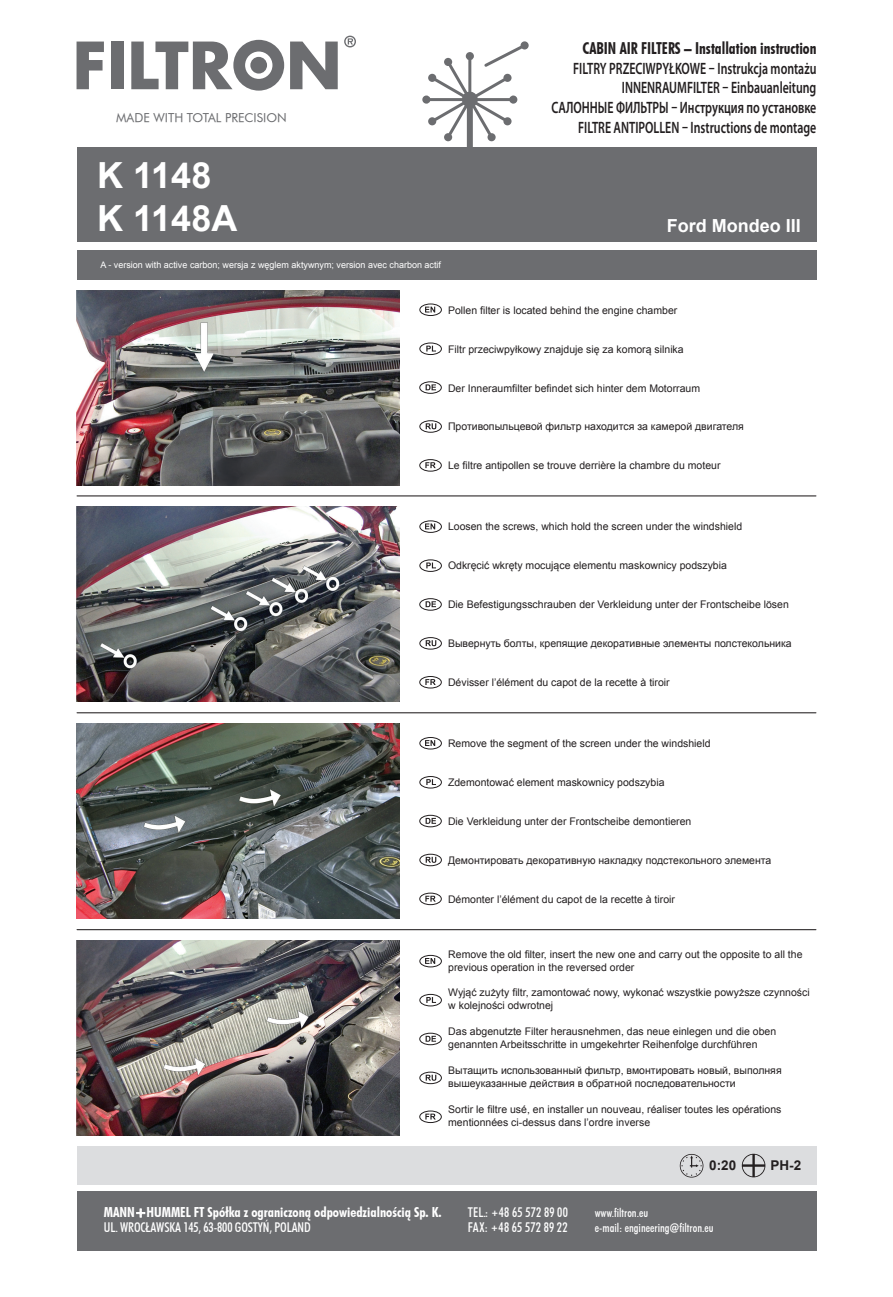
<style>
.page{position:relative;width:893px;height:1297px;background:#fff}
.page>*{position:absolute;margin:0;border:0;box-sizing:border-box;transform-origin:0 0}
.t1{font:700 36px/43.2px "Arial";color:#fff}
.t2{font:700 18px "Arial";color:#fff}
.t3{font:600 16.5px/19.8px "Myriad Pro";color:#231f20;text-align:right;scale:.72 1}
.t4{font:16.5px "Futura Bd Cn AT";color:#231f20;scale:.92 1}
.t5{font:13.8px "Futura Bd Cn AT";color:#fff}
.t6{font:13.5px "Futura Md Cn AT";letter-spacing:-.01em;color:#fff}
.t7{font:13.5px/15px "Futura Md Cn AT";letter-spacing:.02em;color:#fff}
.t8{font:700 13.5px "Arial";color:#231f20}
.t9{font:12.45px "Futura Bk AT";color:#6c6d70}
.t10{font:12px/15px "Futura Md Cn AT";color:#fff}
.t11{font:10.5px/13px "Arial";color:#231f20}
.t12{font:9px "Arial";color:#fff}
.s1{font-family:"Futura Black AT";font-size:9px}
.s2{font-family:"Futura X Blk Cn AT";font-size:10.5px}
</style>
<div class="page">
<svg style="left:77px;top:42px;width:27px;height:47px"></svg>
<div style="left:111px;top:42px;width:12px;height:47px;background:#6c6d70"></div>
<svg style="left:131px;top:40px;width:153px;height:51px"></svg>
<svg style="left:290px;top:42px;width:48px;height:47px"></svg>
<svg style="left:344px;top:36px;width:12px;height:11px"></svg>
<div style="left:77px;top:147px;width:739px;height:95px;background:#6c6d70"></div>
<div style="left:77px;top:250px;width:739px;height:29px;background:#6c6d70"></div>
<svg style="left:422px;top:41px;width:107px;height:106px"></svg>
<div style="left:77px;top:1146px;width:739px;height:38px;background:#dcdddf"></div>
<div style="left:77px;top:1191px;width:739px;height:59px;background:#6c6d70"></div>
<svg style="left:136px;top:1208px;width:10px;height:10px"></svg>
<hr style="left:77px;top:495px;width:739px;height:1px;background:#231f20">
<hr style="left:77px;top:712px;width:739px;height:1px;background:#231f20">
<hr style="left:77px;top:929px;width:739px;height:1px;background:#231f20">
<svg style="left:680px;top:1154px;width:23px;height:23px"></svg>
<svg style="left:742px;top:1154px;width:23px;height:23px"></svg>
<svg style="left:425px;top:307px;width:10px;height:5px"></svg>
<div style="left:419px;top:304px;width:23px;height:12px;border:1px solid #231f20;border-radius:50%"></div>
<svg style="left:426px;top:346px;width:10px;height:5px"></svg>
<div style="left:419px;top:343px;width:23px;height:12px;border:1px solid #231f20;border-radius:50%"></div>
<svg style="left:426px;top:384px;width:10px;height:6px"></svg>
<div style="left:419px;top:381px;width:23px;height:13px;border:1px solid #231f20;border-radius:50%"></div>
<svg style="left:426px;top:423px;width:10px;height:6px"></svg>
<div style="left:419px;top:420px;width:23px;height:13px;border:1px solid #231f20;border-radius:50%"></div>
<svg style="left:425px;top:462px;width:11px;height:6px"></svg>
<div style="left:419px;top:459px;width:23px;height:13px;border:1px solid #231f20;border-radius:50%"></div>
<svg style="left:425px;top:523px;width:10px;height:6px"></svg>
<div style="left:419px;top:520px;width:23px;height:13px;border:1px solid #231f20;border-radius:50%"></div>
<svg style="left:426px;top:562px;width:10px;height:6px"></svg>
<div style="left:419px;top:559px;width:23px;height:13px;border:1px solid #231f20;border-radius:50%"></div>
<svg style="left:426px;top:601px;width:10px;height:6px"></svg>
<div style="left:419px;top:598px;width:23px;height:13px;border:1px solid #231f20;border-radius:50%"></div>
<svg style="left:426px;top:640px;width:10px;height:6px"></svg>
<div style="left:419px;top:637px;width:23px;height:13px;border:1px solid #231f20;border-radius:50%"></div>
<svg style="left:425px;top:679px;width:11px;height:6px"></svg>
<div style="left:419px;top:676px;width:23px;height:12px;border:1px solid #231f20;border-radius:50%"></div>
<svg style="left:425px;top:740px;width:10px;height:6px"></svg>
<div style="left:419px;top:737px;width:23px;height:12px;border:1px solid #231f20;border-radius:50%"></div>
<svg style="left:426px;top:779px;width:10px;height:6px"></svg>
<div style="left:419px;top:776px;width:23px;height:12px;border:1px solid #231f20;border-radius:50%"></div>
<svg style="left:426px;top:818px;width:10px;height:6px"></svg>
<div style="left:419px;top:815px;width:23px;height:12px;border:1px solid #231f20;border-radius:50%"></div>
<svg style="left:426px;top:857px;width:10px;height:6px"></svg>
<div style="left:419px;top:854px;width:23px;height:12px;border:1px solid #231f20;border-radius:50%"></div>
<svg style="left:425px;top:896px;width:11px;height:6px"></svg>
<div style="left:419px;top:893px;width:23px;height:12px;border:1px solid #231f20;border-radius:50%"></div>
<svg style="left:425px;top:958px;width:10px;height:6px"></svg>
<div style="left:419px;top:955px;width:23px;height:12px;border:1px solid #231f20;border-radius:50%"></div>
<svg style="left:426px;top:997px;width:10px;height:6px"></svg>
<div style="left:419px;top:994px;width:23px;height:12px;border:1px solid #231f20;border-radius:50%"></div>
<svg style="left:426px;top:1036px;width:10px;height:6px"></svg>
<div style="left:419px;top:1033px;width:23px;height:12px;border:1px solid #231f20;border-radius:50%"></div>
<svg style="left:426px;top:1075px;width:10px;height:6px"></svg>
<div style="left:419px;top:1072px;width:23px;height:12px;border:1px solid #231f20;border-radius:50%"></div>
<svg style="left:425px;top:1114px;width:11px;height:5px"></svg>
<div style="left:419px;top:1110px;width:23px;height:13px;border:1px solid #231f20;border-radius:50%"></div>
<img style="left:77px;top:290px;width:323px;height:195px">
<img style="left:77px;top:506px;width:323px;height:196px">
<img style="left:77px;top:723px;width:323px;height:196px">
<img style="left:77px;top:940px;width:323px;height:195px">
<p class="t9" style="left:116px;top:110px;width:172px">MADE WITH TOTAL PRECISION</p>
<h1 class="t1" style="left:97px;top:155px;width:142px">K 1148<br>K 1148A</h1>
<p class="t12" style="left:100px;top:259px;width:342px">A - version with active carbon; wersja z węglem aktywnym; version avec charbon actif</p>
<h3 class="t4" style="left:582px;top:38px;width:256px">CABIN AIR FILTERS – Installation instruction</h3>
<h3 class="t3" style="left:551px;top:58px;width:370px">FILTRY PRZECIWPYŁKOWE – Instrukcja montażu INNENRAUMFILTER – Einbauanleitung<br>САЛОННЫЕ ФИЛЬТРЫ – Инструкция по установке FILTRE ANTIPOLLEN – Instructions de montage</h3>
<h2 class="t2" style="left:667px;top:213px;width:136px">Ford Mondeo III</h2>
<p class="t11" style="left:448px;top:304px;width:231px">Pollen filter is located behind the engine chamber</p>
<p class="t11" style="left:448px;top:342px;width:237px">Filtr przeciwpyłkowy znajduje się za komorą silnika</p>
<p class="t11" style="left:448px;top:381px;width:254px">Der Inneraumfilter befindet sich hinter dem Motorraum</p>
<p class="t11" style="left:448px;top:420px;width:297px">Противопыльцевой фильтр находится за камерой двигателя</p>
<p class="t11" style="left:448px;top:459px;width:274px">Le filtre antipollen se trouve derrière la chambre du moteur</p>
<p class="t11" style="left:448px;top:520px;width:296px">Loosen the screws, which hold the screen under the windshield</p>
<p class="t11" style="left:448px;top:559px;width:280px">Odkręcić wkręty mocujące elementu maskownicy podszybia</p>
<p class="t11" style="left:448px;top:598px;width:342px">Die Befestigungsschrauben der Verkleidung unter der Frontscheibe lösen</p>
<p class="t11" style="left:448px;top:637px;width:345px">Вывернуть болты, крепящие декоративные элементы полстекольника</p>
<p class="t11" style="left:448px;top:676px;width:223px">Dévisser l’élément du capot de la recette à tiroir</p>
<p class="t11" style="left:448px;top:737px;width:264px">Remove the segment of the screen under the windshield</p>
<p class="t11" style="left:448px;top:776px;width:218px">Zdemontować element maskownicy podszybia</p>
<p class="t11" style="left:448px;top:815px;width:245px">Die Verkleidung unter der Frontscheibe demontieren</p>
<p class="t11" style="left:448px;top:854px;width:325px">Демонтировать декоративную накладку подстекольного элемента</p>
<p class="t11" style="left:448px;top:893px;width:229px">Démonter l’élément du capot de la recette à tiroir</p>
<p class="t11" style="left:448px;top:947px;width:356px">Remove the old filter, insert the new one and carry out the opposite to all the previous operation in the reversed order</p>
<p class="t11" style="left:448px;top:986px;width:363px">Wyjąć zużyty filtr, zamontować nowy, wykonać wszystkie powyższe czynności w kolejności odwrotnej</p>
<p class="t11" style="left:448px;top:1025px;width:330px">Das abgenutzte Filter herausnehmen, das neue einlegen und die oben genannten Arbeitsschritte in umgekehrter Reihenfolge durchführen</p>
<p class="t11" style="left:448px;top:1064px;width:335px">Вытащить использованный фильтр, вмонтировать новый, выполняя вышеуказанные действия в обратной последовательности</p>
<p class="t11" style="left:448px;top:1103px;width:335px">Sortir le filtre usé, en installer un nouveau, réaliser toutes les opérations mentionnées ci-dessus dans l’ordre inverse</p>
<h3 class="t5" style="left:104px;top:1204px;width:339px">MANN+HUMMEL FT Spółka z ograniczoną odpowiedzialnością Sp. K.</h3>
<p class="t6" style="left:104px;top:1219px;width:208px">UL. WROCŁAWSKA 145, 63-800 GOSTYŃ, POLAND</p>
<p class="t8" style="left:709px;top:1156px;width:29px">0:20</p>
<p class="t8" style="left:770px;top:1156px;width:32px">PH-2</p>
<p class="t7" style="left:468px;top:1205px;width:102px">TEL.: <span class="s1">+</span>48 65 572 89 00<br>FAX: <span class="s1">+</span>48 65 572 89 22</p>
<p class="t10" style="left:595px;top:1205px;width:120px">www.filtron.eu<br>e-mail: engineering<span class="s2">@</span>filtron.eu</p>
</div>
